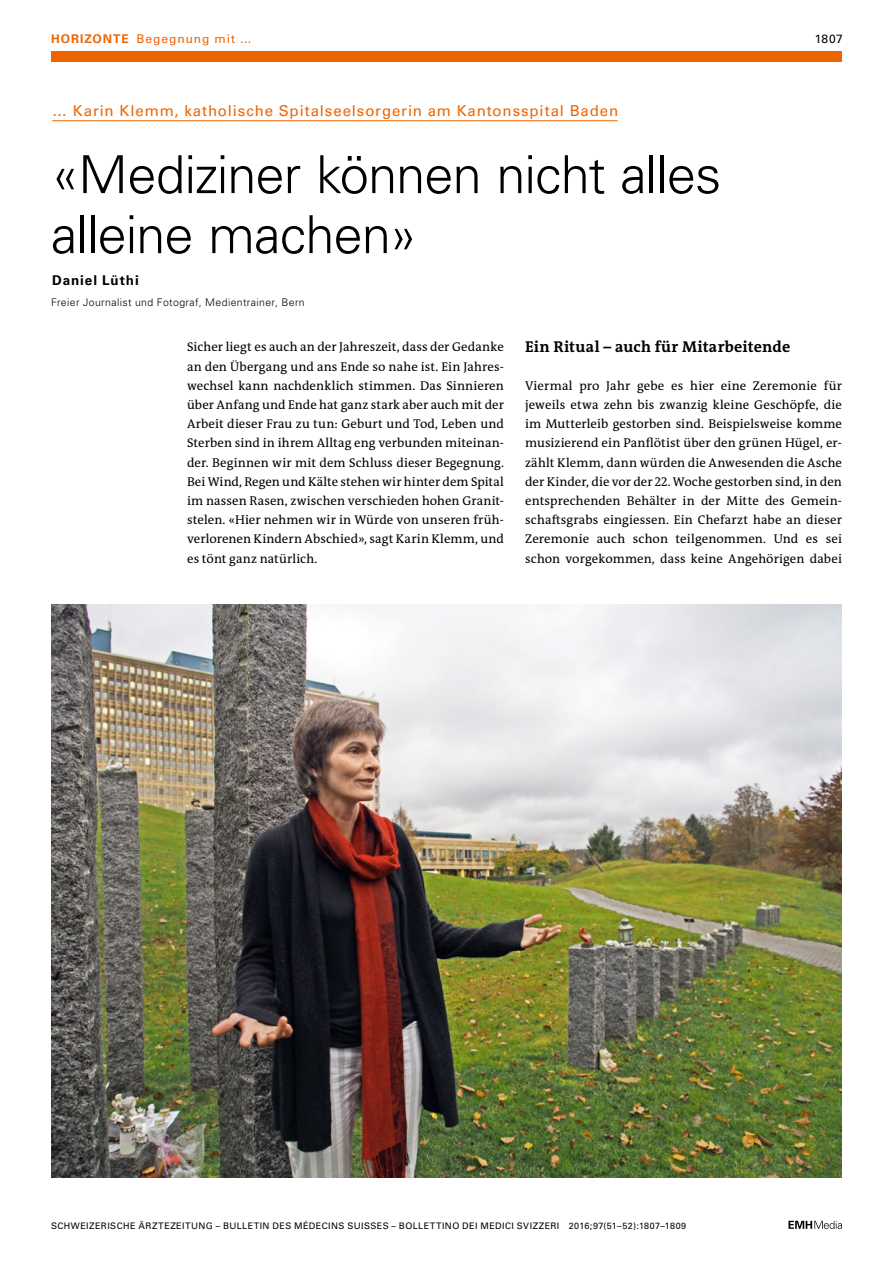
<style>
.page{position:relative;width:893px;height:1263px;background:#fff}
.page>*{position:absolute;margin:0;border:0;box-sizing:border-box;transform-origin:0 0}
.article-title{font:300 52.5px/60px "Univers LT Std";letter-spacing:-.02em;color:#000}
.section-h1{font:700 15.75px "The Antiqua B W7";letter-spacing:.015em;color:#000}
.pre-heading{font:15px "Univers LT Std";letter-spacing:.06em;color:#ec6500}
.author-list{font:700 13.5px "Univers LT Std";letter-spacing:.065em;color:#000}
.section-pn{font:12.75px/19.2px "The Antiqua B W5 Plain";letter-spacing:.01em;color:#000;text-align:justify}
.ressort{font:12px "Univers LT Std";letter-spacing:.08em;color:#ec6500}
.ressort-2{font:12px "Univers LT Std";color:#000}
.aff{font:300 10.5px "Univers LT Std";letter-spacing:.035em;color:#000}
.fusszeile{font:9px "Univers LT Std";letter-spacing:.05em;color:#000}
.s1{font-weight:700}
</style>
<div class="page">
<svg style="left:788px;top:1221px;width:54px;height:8px"></svg>
<hr style="left:52px;top:120px;width:565px;height:1px;background:#ec6500">
<img style="left:51px;top:604px;width:791px;height:573px">
<div style="left:51px;top:51px;width:791px;height:11px;background:#ec6500"></div>
<p class="ressort" style="left:51px;top:31px;width:202px"><span class="s1">HORIZONTE</span> Begegnung mit …</p>
<p class="ressort-2" style="left:815px;top:31px;width:29px">1807</p>
<p class="pre-heading" style="left:52px;top:102px;width:567px">… Karin Klemm, katholische Spitalseelsorgerin am Kantonsspital Baden</p>
<p class="article-title" style="left:51px;top:145px;width:672px">«Mediziner können nicht alles alleine machen»</p>
<p class="author-list" style="left:52px;top:272px;width:88px">Daniel Lüthi</p>
<p class="aff" style="left:51px;top:296px;width:255px">Freier Journalist und Fotograf, Medientrainer, Bern</p>
<p class="section-pn" style="left:187px;top:338px;width:318px">Sicher liegt es auch an der Jahreszeit, dass der Gedanke an den Übergang und ans Ende so nahe ist. Ein Jahres&shy;wechsel kann nachdenklich stimmen. Das Sinnieren über Anfang und Ende hat ganz stark aber auch mit der Arbeit dieser Frau zu tun: Geburt und Tod, Leben und Sterben sind in ihrem Alltag eng verbunden miteinan&shy;der. Beginnen wir mit dem Schluss dieser Begegnung.<br>Bei Wind, Regen und Kälte stehen wir hinter dem Spital im nassen Rasen, zwischen verschieden hohen Granit&shy;stelen. «Hier nehmen wir in Würde von unseren früh&shy;verlorenen Kindern Abschied», sagt Karin Klemm, und es tönt ganz natürlich.</p>
<p class="section-h1" style="left:525px;top:336px;width:267px">Ein Ritual – auch für Mitarbeitende</p>
<p class="section-pn" style="left:525px;top:376px;width:318px">Viermal pro Jahr gebe es hier eine Zeremonie für jeweils etwa zehn bis zwanzig kleine Geschöpfe, die im Mutterleib gestorben sind. Beispielsweise komme musizierend ein Panflötist über den grünen Hügel, er&shy;zählt Klemm, dann würden die Anwesenden die Asche der Kinder, die vor der 22. Woche gestorben sind, in den entsprechenden Behälter in der Mitte des Gemein&shy;schaftsgrabs eingiessen. Ein Chefarzt habe an dieser Zeremonie auch schon teilgenommen. Und es sei schon vorgekommen, dass keine Angehörigen dabei</p>
<p class="fusszeile" style="left:51px;top:1220px;width:637px">SCHWEIZERISCHE ÄRZTEZEITUNG – BULLETIN DES MÉDECINS SUISSES – BOLLETTINO DEI MEDICI SVIZZERI 2016;97(51–52):1807–1809</p>
</div>
